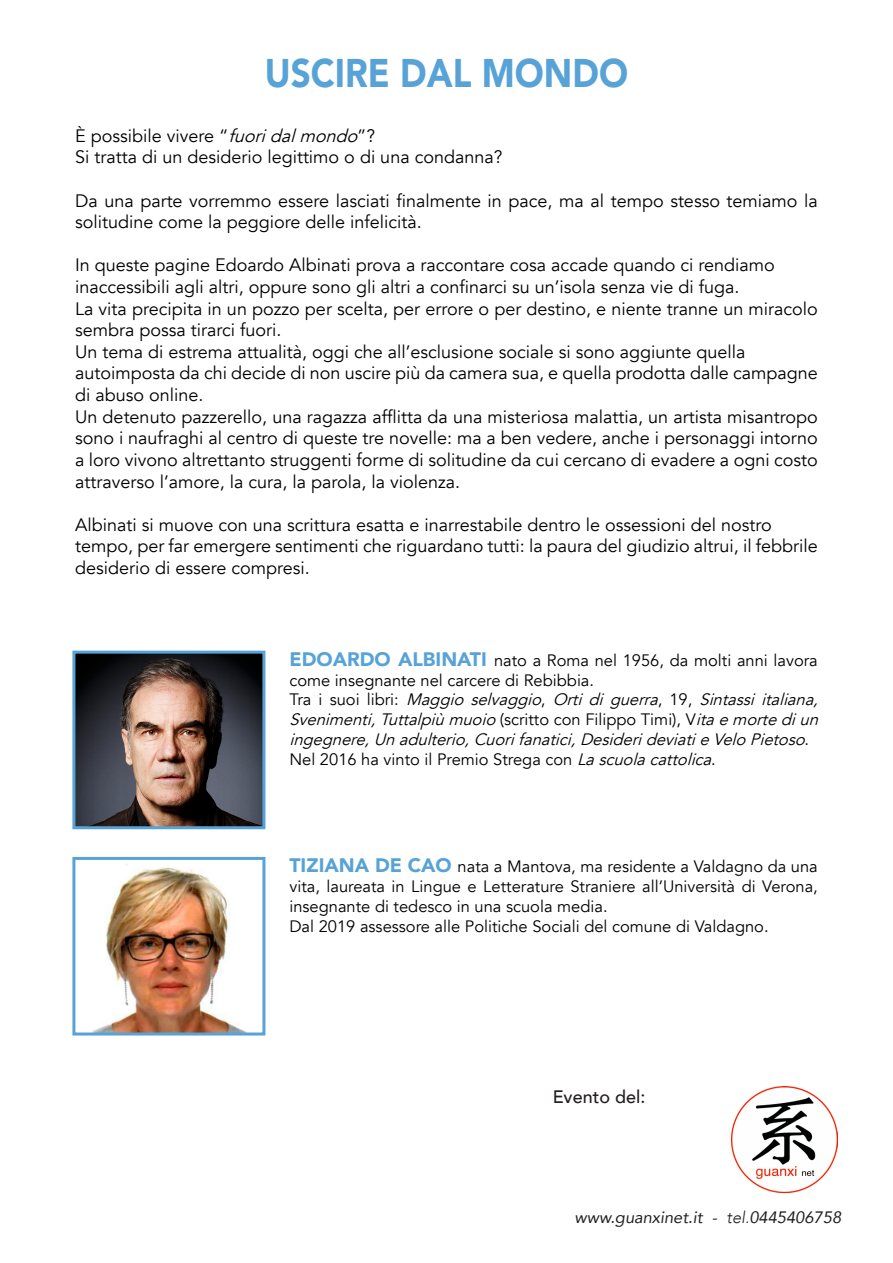
<style>
.page{position:relative;width:893px;height:1263px;background:#fff}
.page>*{position:absolute;margin:0;border:0;box-sizing:border-box;transform-origin:0 0}
.t1{font:900 39.9px "Avenir";color:#57a3d7;scale:.88 1}
.t2{font:18px/21.6px "Avenir";color:#000}
.t3{font:500 18px "Avenir";color:#231f20}
.t4{font:16.5px/19.8px "Avenir";color:#000}
.t5{font:italic 16.5px/19.8px "Avenir";color:#000;text-align:justify}
.t6{font:italic 16.5px "Avenir";color:#231f20}
.s1{font-style:italic}
.s2{font-weight:900;font-size:19.5px;color:#57a3d7}
.s3{font-style:normal}
.s4{font-weight:300}
</style>
<div class="page">
<img style="left:731px;top:1086px;width:107px;height:106px">
<img style="left:76px;top:655px;width:185px;height:170px">
<div style="left:72px;top:651px;width:193px;height:178px;border:3px solid #57a3d7"></div>
<img style="left:93px;top:864px;width:152px;height:167px">
<div style="left:72px;top:857px;width:193px;height:178px;border:3px solid #57a3d7"></div>
<p class="t1" style="left:265px;top:39px;width:414px">USCIRE DAL MONDO</p>
<p class="t2" style="left:75px;top:125px;width:302px">È possibile vivere “<span class="s1">fuoridalmondo</span>”?</p>
<p class="t2" style="left:75px;top:147px;width:429px">Si tratta di un desiderio legittimo o di una condanna?</p>
<p class="t2" style="left:75px;top:190px;width:744px">Da una parte vorremmo essere lasciati finalmente in pace, ma al tempo stesso temiamo la solitudine come la peggiore delle infelicità.</p>
<p class="t2" style="left:75px;top:255px;width:701px">In queste pagine Edoardo Albinati prova a raccontare cosa accade quando ci rendiamo</p>
<p class="t2" style="left:75px;top:276px;width:666px">inaccessibili agli altri, oppure sono gli altri a confinarci su un’isola senza vie di fuga.</p>
<p class="t2" style="left:75px;top:298px;width:744px">La vita precipita in un pozzo per scelta, per errore o per destino, e niente tranne un miracolo sembra possa tirarci fuori.</p>
<p class="t2" style="left:75px;top:341px;width:672px">Un tema di estrema attualità, oggi che all’esclusione sociale si sono aggiunte quella</p>
<p class="t2" style="left:75px;top:363px;width:744px">autoimposta da chi decide di non uscire più da camera sua, e quella prodotta dalle campagne di abuso online.</p>
<p class="t2" style="left:75px;top:406px;width:744px;text-align:justify">Un detenuto pazzerello, una ragazza afflitta da una misteriosa malattia, un artista misantropo sono i naufraghi al centro di queste tre novelle: ma a ben vedere, anche i personaggi intorno a loro vivono altrettanto struggenti forme di solitudine da cui cercano di evadere a ogni costo attraverso l’amore, la cura, la parola, la violenza.</p>
<p class="t2" style="left:75px;top:514px;width:698px">Albinati si muove con una scrittura esatta e inarrestabile dentro le ossessioni del nostro</p>
<p class="t2" style="left:75px;top:536px;width:744px">tempo, per far emergere sentimenti che riguardano tutti: la paura del giudizio altrui, il febbrile desiderio di essere compresi.</p>
<p class="t4" style="left:289px;top:650px;width:530px"><span class="s2">EDOARDO ALBINATI</span> nato a Roma nel 1956, da molti anni lavora come insegnante nel carcere di Rebibbia.</p>
<p class="t5" style="left:289px;top:690px;width:535px"><span class="s3">Tr a i s u o i l i b r i :</span> Maggio selvaggio<span class="s3">,</span> Orti di guerra<span class="s3">, 1 9 ,</span> Sintassi italiana, Svenimenti,Tuttalpiùmuoio<span class="s3">( s c r i tt o c o n F i l i p p o T i m i ) , V</span> itaemortediun ingegnere,Unadulterio,Cuorifanatici,DesiderideviatieVeloPietoso<span class="s3">.</span></p>
<p class="t4" style="left:289px;top:749px;width:429px">Nel 2016 ha vinto il Premio Strega con <span class="s1">Lascuolacattolica</span>.</p>
<p class="t4" style="left:289px;top:857px;width:530px;text-align:justify"><span class="s2">TIZIANA DE CAO</span> nata a Mantova, ma residente a Valdagno da una vita, laureata in Lingue e Letterature Straniere all’Università di Verona, insegnante di tedesco in una scuola media.</p>
<p class="t4" style="left:289px;top:916px;width:481px">Dal 2019 assessore alle Politiche Sociali del comune di Valdagno.</p>
<p class="t3" style="left:553px;top:1081px;width:94px">Evento del:</p>
<p class="t6" style="left:575px;top:1207px;width:268px">www.guanxinet.it - <span class="s4">tel.</span>0445406758</p>
</div>
